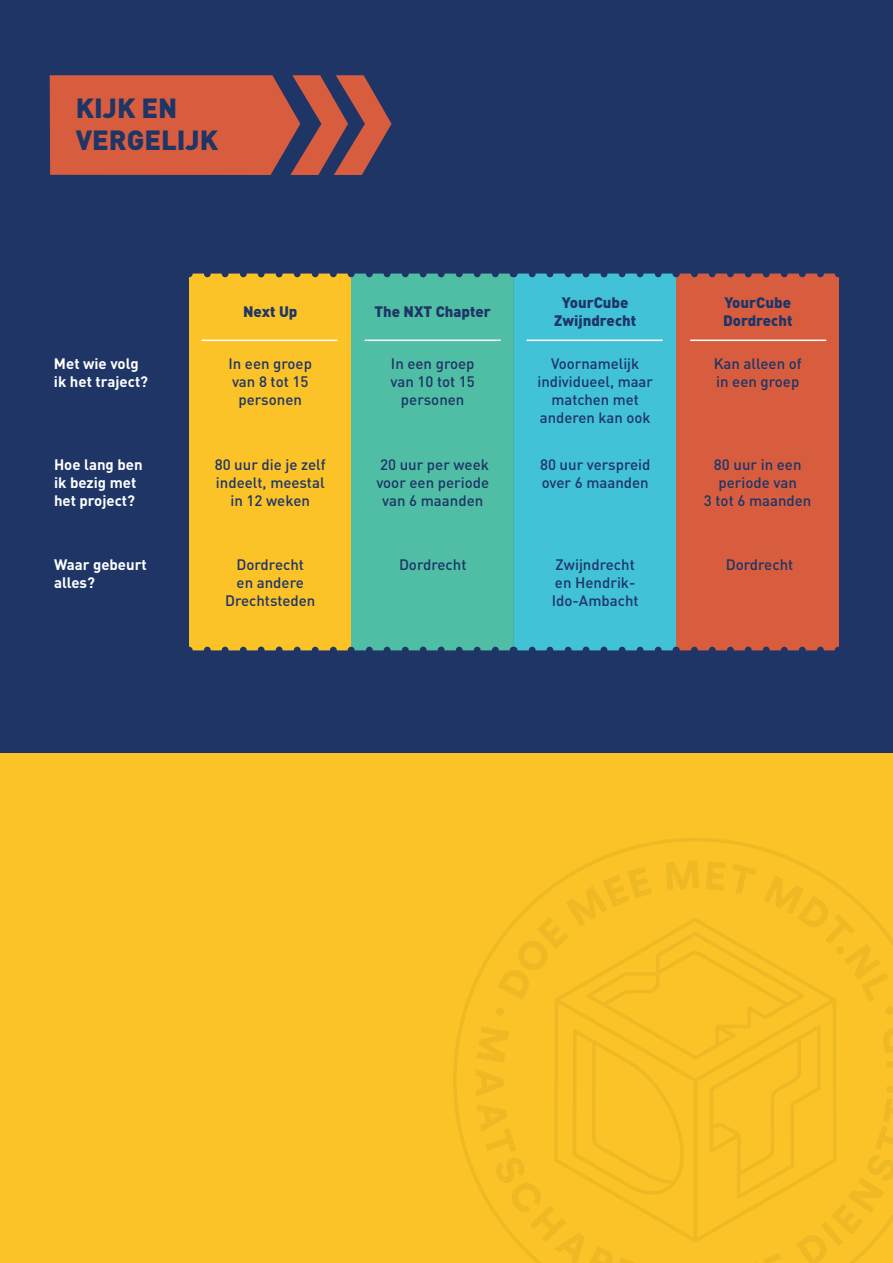
<style>
.page{position:relative;width:893px;height:1263px;background:#fff}
.page>*{position:absolute;margin:0;border:0;box-sizing:border-box;transform-origin:0 0}
.t1{font:900 27.45px/32.8px "DIN";color:#1e3566}
.t2{font:500 15px/18px "DIN";color:#1e3566;text-align:center}
.t3{font:700 15px/18px "DIN";color:#fff}
.t4{font:900 15px/18px "DIN";color:#1e3566;text-align:center}
</style>
<div class="page">
<div style="left:0;top:753px;width:893px;height:510px;background:#fbc327"></div>
<div style="left:0;top:0;width:893px;height:753px;background:#1e3566"></div>
<div style="left:189px;top:274px;width:162px;height:376px;background:#fbc327"></div>
<div style="left:351px;top:274px;width:163px;height:376px;background:#4fbea4"></div>
<div style="left:514px;top:274px;width:162px;height:376px;background:#41c2d6"></div>
<div style="left:676px;top:274px;width:163px;height:376px;background:#d85d3f"></div>
<hr style="left:201px;top:340px;width:137px;height:1px;background:#fff">
<hr style="left:364px;top:340px;width:137px;height:1px;background:#fff">
<hr style="left:526px;top:340px;width:137px;height:1px;background:#fff">
<hr style="left:690px;top:340px;width:136px;height:1px;background:#fff">
<svg style="left:50px;top:75px;width:341px;height:100px;background:#bb5644"></svg>
<svg style="left:453px;top:838px;width:342px;height:341px"></svg>
<svg style="left:475px;top:860px;width:418px;height:403px"></svg>
<h1 class="t1" style="left:76px;top:90px;width:144px">KIJK EN<br>VERGELIJK</h1>
<p class="t4" style="left:243px;top:302px;width:56px">Next Up</p>
<p class="t4" style="left:374px;top:302px;width:118px">The NXT Chapter</p>
<p class="t4" style="left:554px;top:293px;width:83px">YourCube<br>Zwijndrecht</p>
<p class="t4" style="left:723px;top:293px;width:71px;text-align:left">YourCube<br>Dordrecht</p>
<p class="t3" style="left:54px;top:354px;width:96px">Met wie volg ik het traject?</p>
<p class="t2" style="left:228px;top:354px;width:85px">In een groep van 8 tot 15 personen</p>
<p class="t2" style="left:391px;top:354px;width:86px">In een groep van 10 tot 15 personen</p>
<p class="t2" style="left:537px;top:354px;width:117px">Voornamelijk individueel, maar matchen met anderen kan ook</p>
<p class="t2" style="left:714px;top:354px;width:90px;text-align:left">Kan alleen of in een groep</p>
<p class="t3" style="left:54px;top:455px;width:90px">Hoe lang ben ik bezig met het project?</p>
<p class="t2" style="left:215px;top:455px;width:113px">80 uur die je zelf indeelt, meestal in 12 weken</p>
<p class="t2" style="left:376px;top:455px;width:114px">20 uur per week voor een periode van 6 maanden</p>
<p class="t2" style="left:540px;top:455px;width:112px;text-align:left">80 uur verspreid over 6 maanden</p>
<p class="t2" style="left:704px;top:455px;width:109px">80 uur in een periode van<br>3 tot 6 maanden</p>
<p class="t3" style="left:54px;top:555px;width:94px">Waar gebeurt alles?</p>
<p class="t2" style="left:225px;top:555px;width:92px">Dordrecht<br>en andere<br>Drechtsteden</p>
<p class="t2" style="left:399px;top:555px;width:69px">Dordrecht</p>
<p class="t2" style="left:552px;top:555px;width:88px;text-align:left">Zwijndrecht en Hendrik-<br>Ido-Ambacht</p>
<p class="t2" style="left:726px;top:555px;width:69px">Dordrecht</p>
</div>
